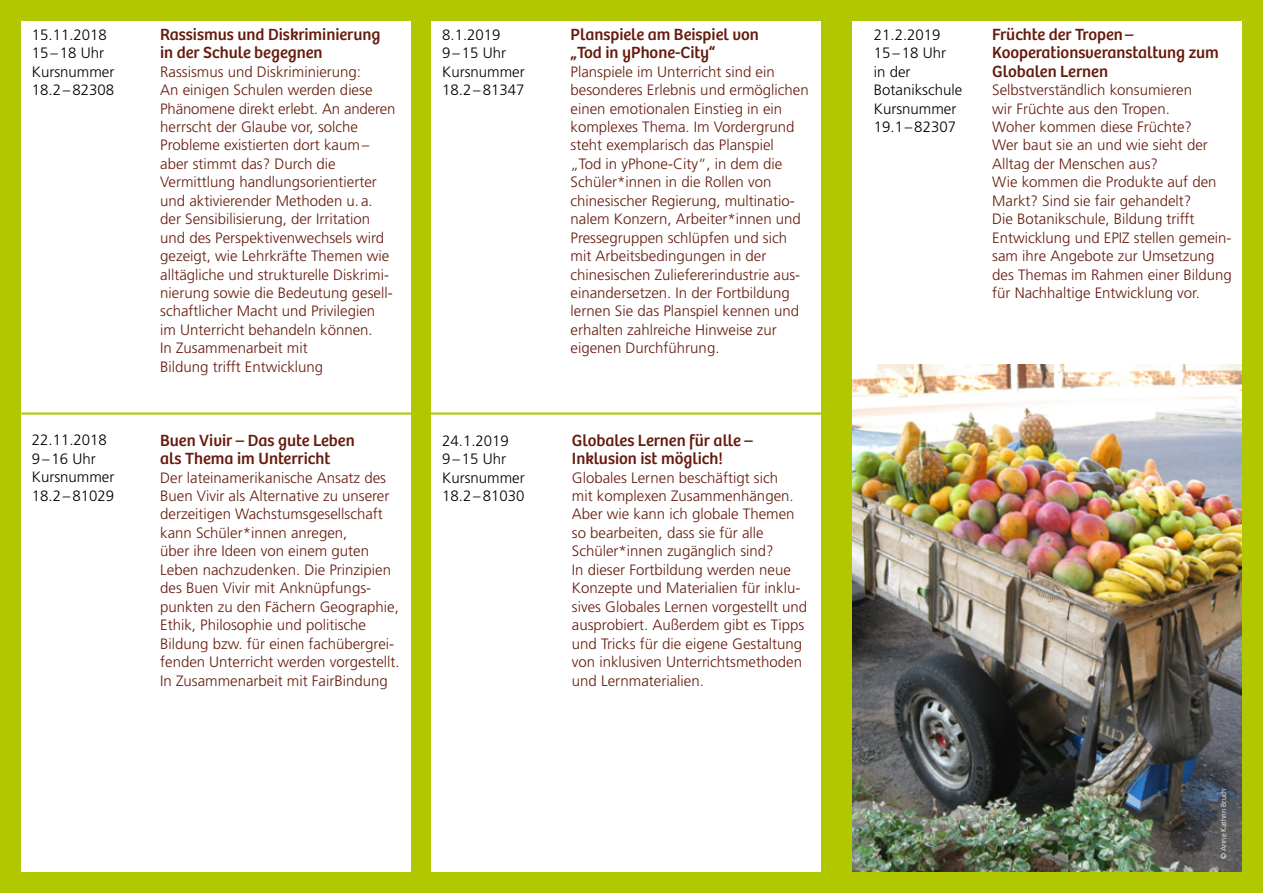
<style>
.page{position:relative;width:1263px;height:893px;background:#b1c800}
.page>*{position:absolute;margin:0;border:0;box-sizing:border-box;transform-origin:0 0}
.t1{font:16.8px/18.5px "Bree";color:#661b0d}
.t2{font:300 15px/18.5px "Frutiger";color:#661b0d}
.t3{font:300 15px/18.5px "Frutiger";color:#000}
.t4{font:300 7.5px "Frutiger";letter-spacing:-.01em;color:#fff}
</style>
<div class="page">
<div style="left:21px;top:21px;width:389px;height:851px;background:#fff"></div>
<div style="left:432px;top:21px;width:389px;height:851px;background:#fff"></div>
<hr style="left:21px;top:412px;width:810px;height:3px;background:#b1c800">
<div style="left:853px;top:21px;width:389px;height:851px;background:#fff"></div>
<img style="left:853px;top:365px;width:389px;height:507px">
<p class="t3" style="left:32px;top:25px;width:84px">15.11.2018<br>15–18 Uhr<br>Kursnummer<br>18.2–82308</p>
<p class="t1" style="left:992px;top:25px;width:228px">Früchte der Tropen–<br>Kooperationsveranstaltung zum<br>Globalen Lernen</p>
<p class="t1" style="left:160px;top:25px;width:222px">Rassismus und Diskriminierung in der Schule begegnen</p>
<p class="t2" style="left:160px;top:62px;width:237px">Rassismus und Diskriminierung:<br>An einigen Schulen werden diese Phänomene direkt erlebt. An anderen herrscht der Glaube vor, solche Probleme existierten dort kaum– aber stimmt das? Durch die Vermittlung handlungsorientierter und aktivierender Methoden u.a. der Sensibilisierung, der Irritation und des Perspektivenwechsels wird gezeigt, wie Lehrkräfte Themen wie alltägliche und strukturelle Diskrimi&shy;nierung sowie die Bedeutung gesell&shy;schaftlicher Macht und Privilegien<br>im Unterricht behandeln können.<br>In Zusammenarbeit mit<br>Bildung trifft Entwicklung</p>
<p class="t1" style="left:570px;top:25px;width:190px">Planspiele am Beispiel von „Tod in yPhone-City“</p>
<p class="t2" style="left:570px;top:62px;width:240px">Planspiele im Unterricht sind ein besonderes Erlebnis und ermöglichen einen emotionalen Einstieg in ein komplexes Thema. Im Vordergrund steht exemplarisch das Planspiel<br>„Tod in yPhone-City“, in dem die Schüler*innen in die Rollen von chinesischer Regierung, multinatio&shy;nalem Konzern, Arbeiter*innen und Pressegruppen schlüpfen und sich mit Arbeitsbedingungen in der chinesischen Zuliefererindustrie aus&shy;einandersetzen. In der Fortbildung lernen Sie das Planspiel kennen und erhalten zahlreiche Hinweise zur eigenen Durchführung.</p>
<p class="t3" style="left:442px;top:26px;width:84px">8.1.2019<br>9–15 Uhr<br>Kursnummer<br>18.2–81347</p>
<p class="t3" style="left:874px;top:26px;width:90px">21.2.2019<br>15–18 Uhr<br>in der<br>Botanikschule<br>Kursnummer<br>19.1–82307</p>
<p class="t2" style="left:992px;top:81px;width:241px">Selbstverständlich konsumieren<br>wir Früchte aus den Tropen.<br>Woher kommen diese Früchte?<br>Wer baut sie an und wie sieht der<br>Alltag der Menschen aus?<br>Wie kommen die Produkte auf den<br>Markt? Sind sie fair gehandelt?<br>Die Botanikschule, Bildung trifft<br>Entwicklung und EPIZ stellen gemein&shy;sam ihre Angebote zur Umsetzung des Themas im Rahmen einer Bildung für Nachhaltige Entwicklung vor.</p>
<p class="t3" style="left:32px;top:431px;width:84px">22.11.2018<br>9–16 Uhr<br>Kursnummer<br>18.2–81029</p>
<p class="t1" style="left:160px;top:431px;width:196px">Buen Vivir – Das gute Leben als Thema im Unterricht</p>
<p class="t2" style="left:160px;top:468px;width:241px">Der lateinamerikanische Ansatz des Buen Vivir als Alternative zu unserer derzeitigen Wachstumsgesellschaft kann Schüler*innen anregen,<br>über ihre Ideen von einem guten Leben nachzudenken. Die Prinzipien des Buen Vivir mit Anknüpfungs&shy;punkten zu den Fächern Geographie, Ethik, Philosophie und politische Bildung bzw. für einen fachübergrei&shy;fenden Unterricht werden vorgestellt.<br>In Zusammenarbeit mit FairBindung</p>
<p class="t3" style="left:442px;top:431px;width:84px">24.1.2019<br>9–15 Uhr<br>Kursnummer<br>18.2–81030</p>
<p class="t1" style="left:572px;top:431px;width:182px">Globales Lernen für alle –<br>Inklusion ist möglich!</p>
<p class="t2" style="left:572px;top:468px;width:237px">Globales Lernen beschäftigt sich<br>mit komplexen Zusammenhängen.<br>Aber wie kann ich globale Themen so bearbeiten, dass sie für alle Schüler*innen zugänglich sind?<br>In dieser Fortbildung werden neue Konzepte und Materialien für inklu&shy;sives Globales Lernen vorgestellt und ausprobiert. Außerdem gibt es Tipps und Tricks für die eigene Gestaltung von inklusiven Unterrichtsmethoden und Lernmaterialien.</p>
<p class="t4" style="left:1219px;top:858px;width:71px;rotate:-90deg">© Anne Kathrin Bruch</p>
</div>
